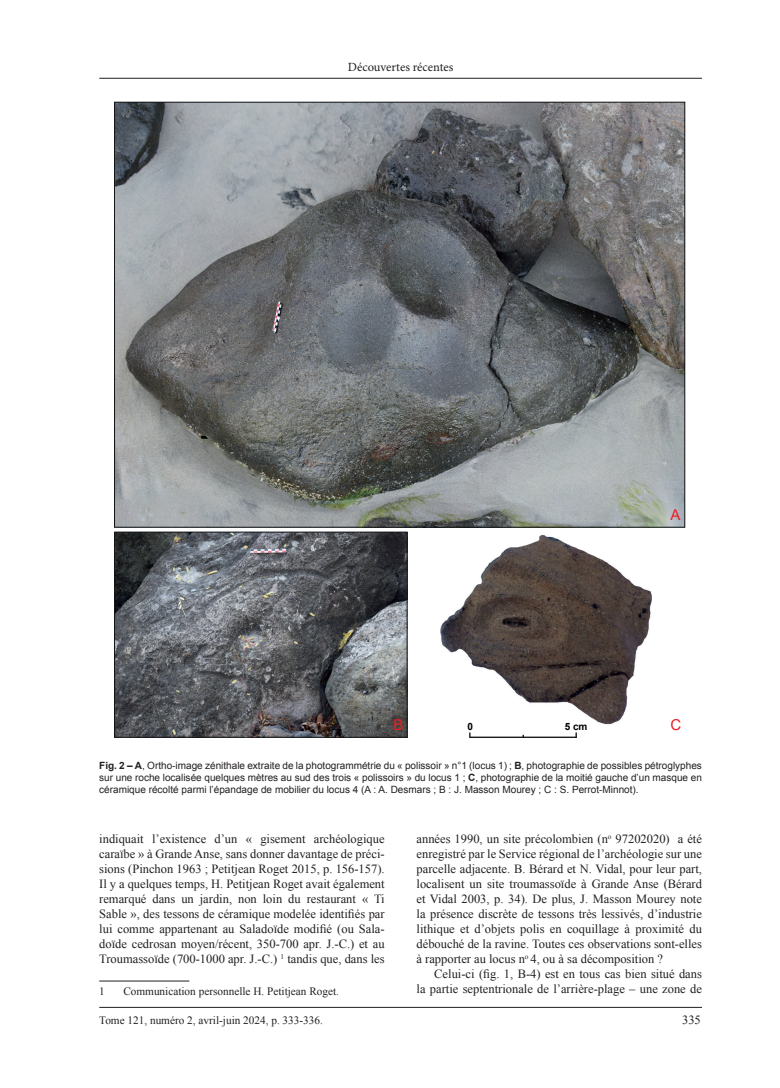
<style>
.page{position:relative;width:780px;height:1088px;background:#fff}
.page>*{position:absolute;margin:0;border:0;box-sizing:border-box;transform-origin:0 0}
.t1{font:15px "Arial";color:#eb1e25}
.t2{font:12.5px/15px "Times New Roman";color:#231f20;text-align:justify}
.t3{font:12.5px "Minion Pro";color:#231f20}
.t4{font:11.25px "Times New Roman";color:#231f20}
.t5{font:10px/12px "Arial";color:#231f20;text-align:justify}
.t6{font:700 10px "Arial";color:#000001}
.s1{font-weight:700}
</style>
<div class="page">
<hr style="left:99px;top:78px;width:603px;height:1px;background:#231f20">
<hr style="left:99px;top:1007px;width:603px;height:1px;background:#231f20">
<hr style="left:99px;top:981px;width:90px;height:1px;background:#231f20">
<img style="left:116px;top:104px;width:567px;height:422px">
<img style="left:440px;top:535px;width:212px;height:190px">
<img style="left:116px;top:534px;width:289px;height:202px">
<div style="left:114px;top:532px;width:293px;height:206px;border:1px solid #111314"></div>
<hr style="left:470px;top:737px;width:106px;height:1px;background:#000001">
<p class="t3" style="left:348px;top:58px;width:107px">Découvertes récentes</p>
<p class="t1" style="left:670px;top:504px;width:12px">A</p>
<p class="t1" style="left:393px;top:714px;width:12px">B</p>
<p class="t1" style="left:670px;top:715px;width:12px">C</p>
<p class="t6" style="left:467px;top:720px;width:7px">0</p>
<p class="t6" style="left:564px;top:720px;width:24px">5 cm</p>
<p class="t5" style="left:99px;top:760px;width:604px"><span class="s1">Fig. 2 – A</span>, Ortho-image zénithale extraite de la photogrammétrie du « polissoir » n°1 (locus 1) ; <span class="s1">B</span>, photographie de possibles pétroglyphes sur une roche localisée quelques mètres au sud des trois « polissoirs » du locus 1 ; <span class="s1">C</span>, photographie de la moitié gauche d’un masque en céramique récolté parmi l’épandage de mobilier du locus 4 (A : A. Desmars ; B : J. Masson Mourey ; C : S. Perrot-Minnot).</p>
<p class="t2" style="left:99px;top:831px;width:287px">indiquait l’existence d’un « gisement archéologique caraïbe » à Grande Anse, sans donner davantage de préci&shy;sions (Pinchon 1963 ; Petitjean Roget 2015, p. 156-157).<br>Il y a quelques temps, H. Petitjean Roget avait également remarqué dans un jardin, non loin du restaurant « Ti Sable », des tessons de céramique modelée identifiés par lui comme appartenant au Saladoïde modifié (ou Sala&shy;doïde cedrosan moyen/récent, 350-700 apr. J.-C.) et au Troumassoïde (700-1000 apr. J.-C.) <sup>1</sup> tandis que, dans les</p>
<p class="t4" style="left:99px;top:983px;width:7px">1</p>
<p class="t4" style="left:123px;top:983px;width:217px">Communication personnelle H. Petitjean Roget.</p>
<p class="t2" style="left:416px;top:831px;width:287px">années 1990, un site précolombien (n<sup>o</sup> 97202020) a été enregistré par le Service régional de l’archéologie sur une parcelle adjacente. B. Bérard et N. Vidal, pour leur part, localisent un site troumassoïde à Grande Anse (Bérard et Vidal 2003, p. 34). De plus, J. Masson Mourey note la présence discrète de tessons très lessivés, d’industrie lithique et d’objets polis en coquillage à proximité du débouché de la ravine. Toutes ces observations sont-elles à rapporter au locus n<sup>o</sup> 4, ou à sa décomposition ?</p>
<p class="t2" style="left:416px;top:966px;width:287px;text-align:right">Celui-ci (fig. 1, B-4) est en tous cas bien situé dans<br>la partie septentrionale de l’arrière-plage – une zone de</p>
<p class="t4" style="left:99px;top:1012px;width:225px">Tome 121, numéro 2, avril-juin 2024, p. 333-336.</p>
<p class="t2" style="left:682px;top:1012px;width:20px">335</p>
</div>
